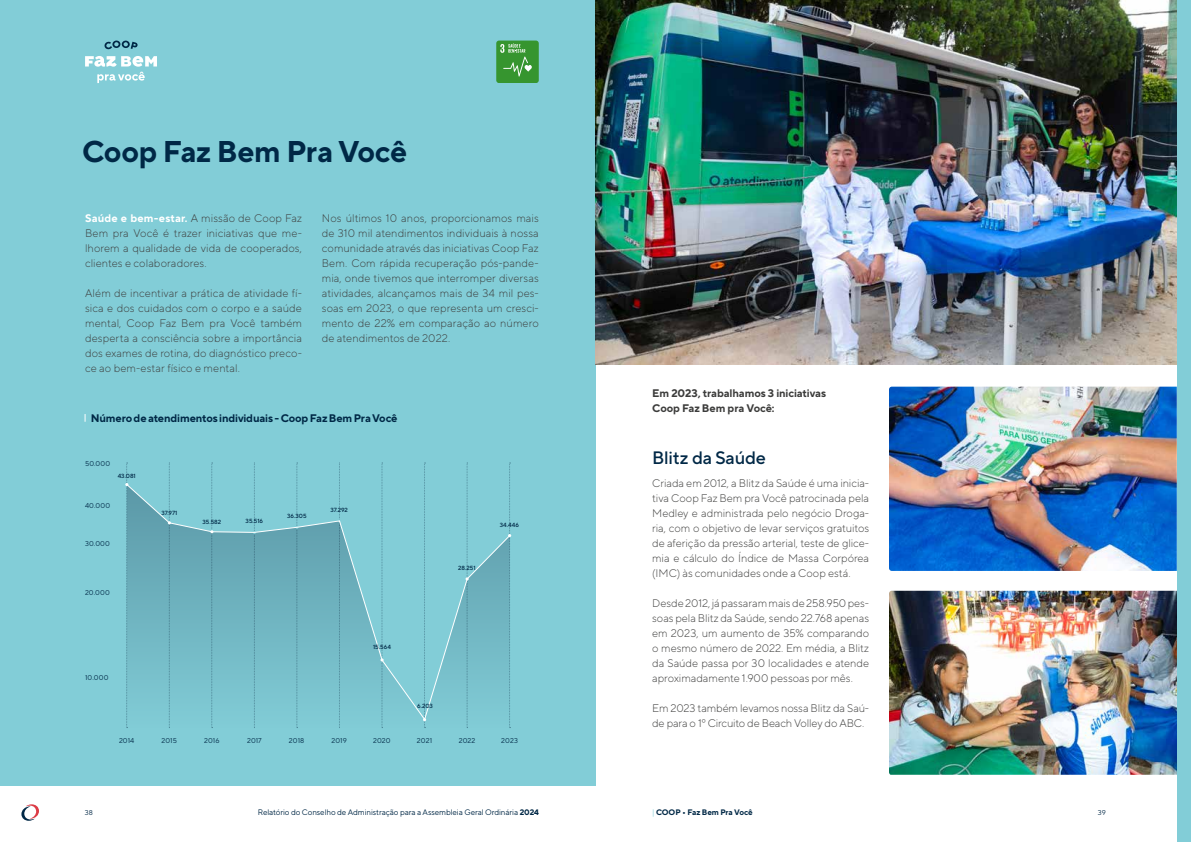
<style>
.page{position:relative;width:1191px;height:842px;background:#fff}
.page>*{position:absolute;margin:0;border:0;box-sizing:border-box;transform-origin:0 0}
.t1{font:700 30px "TT Norms Pro";letter-spacing:-.01em;color:#002846}
.t2{font:500 18px "TT Norms Pro";letter-spacing:-.01em;color:#002846}
.t3{font:300 11px/15px "TT Norms Pro";color:#3c3c3b;text-align:justify}
.t4{font:700 11px "TT Norms Pro";letter-spacing:-.01em;color:#002846}
.t5{font:700 11px/15px "TT Norms Pro";letter-spacing:-.01em;color:#3c3c3b}
.t6{font:8px "TT Norms Pro";letter-spacing:-.01em;color:#002846}
.t7{font:700 8px "TT Norms Pro";letter-spacing:-.01em;color:#002846}
.t8{font:7px "TT Norms Pro";letter-spacing:.01em;color:#002846}
.t9{font:500 6px "TT Norms Pro";letter-spacing:-.005em;color:#002846}
.s1{font-weight:700;color:#fff}
.s2{font-weight:700}
.s3{font-weight:400;color:#82cdd7}
</style>
<div class="page">
<div style="left:0;top:0;width:595px;height:785px;background:#82cdd7"></div>
<svg style="left:496px;top:41px;width:43px;height:42px;background:#499f44"></svg>
<svg style="left:126px;top:463px;width:2px;height:265px"></svg>
<svg style="left:169px;top:463px;width:1px;height:265px"></svg>
<svg style="left:211px;top:463px;width:2px;height:265px"></svg>
<svg style="left:254px;top:463px;width:1px;height:265px"></svg>
<svg style="left:296px;top:463px;width:2px;height:265px"></svg>
<svg style="left:339px;top:463px;width:1px;height:265px"></svg>
<svg style="left:381px;top:463px;width:2px;height:265px"></svg>
<svg style="left:466px;top:463px;width:2px;height:265px"></svg>
<svg style="left:509px;top:463px;width:2px;height:265px"></svg>
<svg style="left:125px;top:483px;width:386px;height:239px"></svg>
<img style="left:595px;top:0;width:581px;height:365px">
<img style="left:889px;top:387px;width:287px;height:184px">
<img style="left:889px;top:591px;width:287px;height:184px">
<svg style="left:423px;top:463px;width:3px;height:265px"></svg>
<svg style="left:21px;top:804px;width:18px;height:17px"></svg>
<div style="left:1176px;top:0;width:15px;height:842px;background:#82cdd7"></div>
<svg style="left:104px;top:40px;width:34px;height:10px"></svg>
<svg style="left:85px;top:56px;width:72px;height:27px"></svg>
<h1 class="t1" style="left:82px;top:131px;width:326px">Coop Faz Bem Pra Você</h1>
<p class="t3" style="left:85px;top:210px;width:218px"><span class="s1">Saúde e bem-estar.</span> A missão de Coop Faz Bem pra Você é trazer iniciativas que me&shy;lhorem a qualidade de vida de cooperados, clientes e colaboradores.</p>
<p class="t3" style="left:85px;top:285px;width:218px">Além de incentivar a prática de atividade fí&shy;sica e dos cuidados com o corpo e a saúde mental, Coop Faz Bem pra Você também desperta a consciência sobre a importância dos exames de rotina, do diagnóstico preco&shy;ce ao bem-estar físico e mental.</p>
<p class="t3" style="left:322px;top:210px;width:218px">Nos últimos 10 anos, proporcionamos mais de 310 mil atendimentos individuais à nossa comunidade através das iniciativas Coop Faz Bem. Com rápida recuperação pós-pande&shy;mia, onde tivemos que interromper diversas atividades, alcançamos mais de 34 mil pes&shy;soas em 2023, o que representa um cresci&shy;mento de 22% em comparação ao número de atendimentos de 2022.</p>
<p class="t4" style="left:91px;top:411px;width:308px">Número de atendimentos individuais - Coop Faz Bem Pra Você</p>
<p class="t8" style="left:85px;top:459px;width:27px">50.000</p>
<p class="t8" style="left:85px;top:501px;width:27px">40.000</p>
<p class="t9" style="left:118px;top:472px;width:20px">43.081</p>
<p class="t8" style="left:85px;top:539px;width:26px">30.000</p>
<p class="t8" style="left:85px;top:588px;width:26px">20.000</p>
<p class="t8" style="left:85px;top:673px;width:25px">10.000</p>
<p class="t9" style="left:162px;top:509px;width:17px">37.971</p>
<p class="t9" style="left:202px;top:518px;width:20px">35.582</p>
<p class="t9" style="left:246px;top:517px;width:19px">35.516</p>
<p class="t9" style="left:287px;top:512px;width:21px">36.305</p>
<p class="t9" style="left:330px;top:506px;width:19px">37.292</p>
<p class="t9" style="left:373px;top:642px;width:19px">15.564</p>
<p class="t9" style="left:417px;top:702px;width:17px">6.203</p>
<p class="t9" style="left:458px;top:564px;width:19px">28.251</p>
<p class="t9" style="left:500px;top:521px;width:21px">34.446</p>
<p class="t8" style="left:119px;top:736px;width:17px">2014</p>
<p class="t8" style="left:162px;top:736px;width:17px">2015</p>
<p class="t8" style="left:204px;top:736px;width:17px">2016</p>
<p class="t8" style="left:247px;top:736px;width:16px">2017</p>
<p class="t8" style="left:289px;top:736px;width:17px">2018</p>
<p class="t8" style="left:331px;top:736px;width:17px">2019</p>
<p class="t8" style="left:373px;top:736px;width:19px">2020</p>
<p class="t8" style="left:417px;top:736px;width:17px">2021</p>
<p class="t8" style="left:459px;top:736px;width:18px">2022</p>
<p class="t8" style="left:501px;top:736px;width:18px">2023</p>
<p class="t5" style="left:652px;top:385px;width:175px">Em 2023, trabalhamos 3 iniciativas<br>Coop Faz Bem pra Você:</p>
<h2 class="t2" style="left:652px;top:446px;width:115px">Blitz da Saúde</h2>
<p class="t3" style="left:652px;top:475px;width:218px">Criada em 2012, a Blitz da Saúde é uma inicia&shy;tiva Coop Faz Bem pra Você patrocinada pela Medley e administrada pelo negócio Droga&shy;ria, com o objetivo de levar serviços gratuitos de aferição da pressão arterial, teste de glice&shy;mia e cálculo do Índice de Massa Corpórea (IMC) às comunidades onde a Coop está.</p>
<p class="t3" style="left:652px;top:595px;width:218px">Desde 2012, já passaram mais de 258.950 pes&shy;soas pela Blitz da Saúde, sendo 22.768 apenas em 2023, um aumento de 35% comparando o mesmo número de 2022. Em média, a Blitz da Saúde passa por 30 localidades e atende aproximadamente 1.900 pessoas por mês.</p>
<p class="t3" style="left:652px;top:700px;width:218px">Em 2023 também levamos nossa Blitz da Saú&shy;de para o 1º Circuito de Beach Volley do ABC.</p>
<p class="t8" style="left:85px;top:808px;width:9px">38</p>
<p class="t6" style="left:258px;top:807px;width:282px">Relatório do Conselho de Administração para a Assembleia Geral Ordinária <span class="s2">2024</span></p>
<p class="t7" style="left:652px;top:807px;width:102px"><span class="s3">|</span> COOP • Faz Bem Pra Você</p>
<p class="t8" style="left:1098px;top:808px;width:9px">39</p>
</div>
